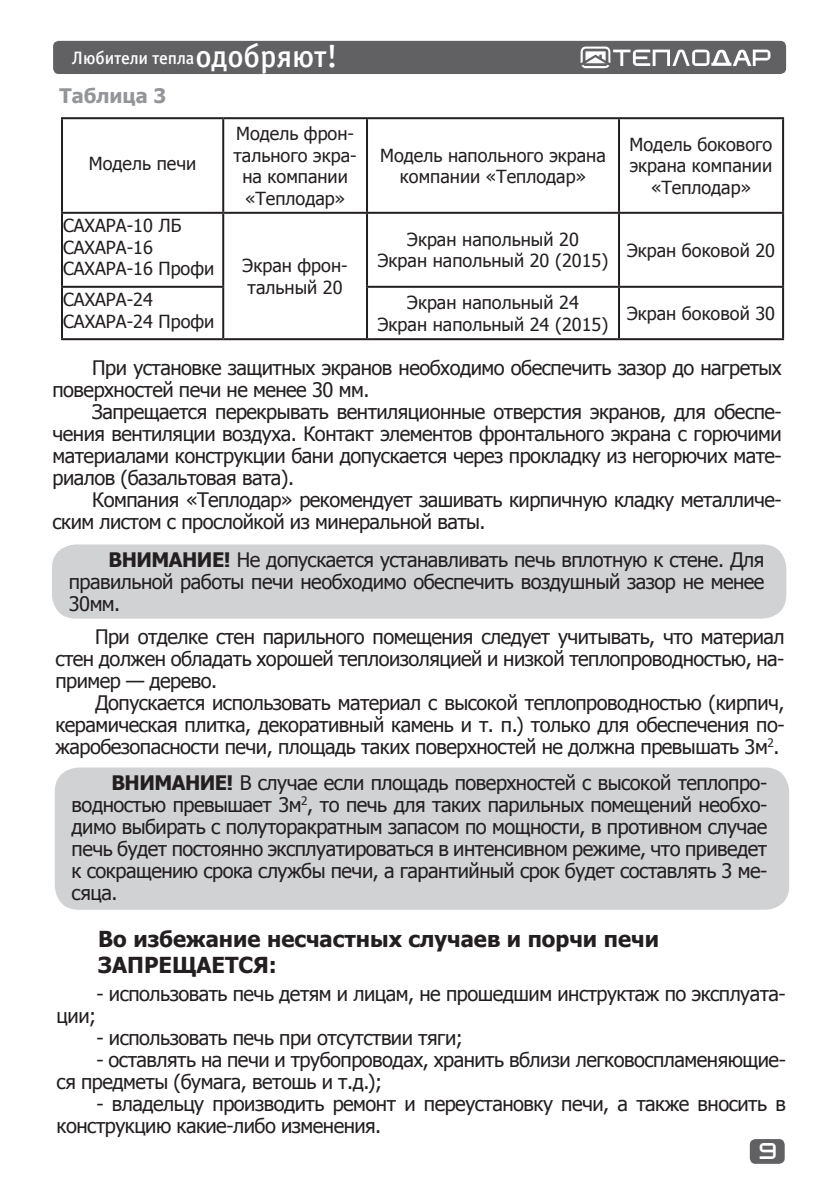
<style>
.page{position:relative;width:840px;height:1191px;background:#fff}
.page>*{position:absolute;margin:0;border:0;box-sizing:border-box;transform-origin:0 0}
.t1{font:700 22px/26.4px "Tahoma";color:#231f20}
.t2{font:20px/22px "Tahoma";letter-spacing:-.025em;color:#231f20;text-align:justify}
.t3{font:700 20px "Tahoma";color:#939598}
.t4{font:18px/21.6px "Tahoma";color:#231f20;text-align:center}
.t5{font:18px "Officina Sans Medium C";letter-spacing:-.005em;color:#fff}
.t6{font:16px "teplodar";color:#fff}
.s1{font-size:32px}
.s2{font-weight:700}
</style>
<div class="page">
<div style="left:749px;top:1139px;width:35px;height:24px;background:#616164;border-radius:6px"></div>
<div style="left:53px;top:41px;width:732px;height:33px;background:#616164;border-radius:6px"></div>
<svg style="left:580px;top:46px;width:190px;height:22px"></svg>
<svg style="left:63px;top:119px;width:718px;height:219px"></svg>
<hr style="left:61px;top:117px;width:162px;height:2px;background:#231f20">
<hr style="left:61px;top:119px;width:2px;height:93px;background:#231f20">
<hr style="left:61px;top:212px;width:162px;height:2px;background:#231f20">
<hr style="left:61px;top:214px;width:2px;height:72px;background:#231f20">
<hr style="left:61px;top:286px;width:163px;height:2px;background:#231f20">
<hr style="left:61px;top:288px;width:2px;height:50px;background:#231f20">
<hr style="left:61px;top:338px;width:162px;height:2px;background:#231f20">
<hr style="left:223px;top:117px;width:144px;height:2px;background:#231f20">
<hr style="left:222px;top:119px;width:2px;height:93px;background:#231f20">
<hr style="left:367px;top:117px;width:251px;height:2px;background:#231f20">
<hr style="left:366px;top:119px;width:2px;height:93px;background:#231f20">
<hr style="left:618px;top:117px;width:165px;height:2px;background:#231f20">
<hr style="left:617px;top:119px;width:2px;height:93px;background:#231f20">
<hr style="left:781px;top:119px;width:2px;height:93px;background:#231f20">
<hr style="left:223px;top:212px;width:144px;height:2px;background:#231f20">
<hr style="left:222px;top:214px;width:2px;height:72px;background:#231f20">
<hr style="left:367px;top:212px;width:251px;height:2px;background:#231f20">
<hr style="left:366px;top:214px;width:2px;height:72px;background:#231f20">
<hr style="left:618px;top:212px;width:165px;height:2px;background:#231f20">
<hr style="left:617px;top:214px;width:2px;height:72px;background:#231f20">
<hr style="left:781px;top:214px;width:2px;height:72px;background:#231f20">
<hr style="left:222px;top:288px;width:2px;height:50px;background:#231f20">
<hr style="left:366px;top:286px;width:252px;height:2px;background:#231f20">
<hr style="left:366px;top:288px;width:2px;height:50px;background:#231f20">
<hr style="left:618px;top:286px;width:165px;height:2px;background:#231f20">
<hr style="left:617px;top:288px;width:2px;height:50px;background:#231f20">
<hr style="left:781px;top:288px;width:2px;height:50px;background:#231f20">
<hr style="left:223px;top:338px;width:144px;height:2px;background:#231f20">
<hr style="left:367px;top:338px;width:251px;height:2px;background:#231f20">
<hr style="left:618px;top:338px;width:165px;height:2px;background:#231f20">
<div style="left:52px;top:544px;width:733px;height:74px;background:#d1d2d4;border-radius:24px"></div>
<div style="left:55px;top:767px;width:733px;height:142px;background:#d1d2d4;border-radius:24px"></div>
<p class="t5" style="left:72px;top:48px;width:267px">Любители тепла<span class="s1">одобряют!</span></p>
<p class="t3" style="left:60px;top:82px;width:108px">Таблица 3</p>
<p class="t4" style="left:89px;top:151px;width:109px">Модель печи</p>
<p class="t4" style="left:233px;top:122px;width:125px">Модель фрон&shy;тального экра&shy;на компании «Теплодар»</p>
<p class="t4" style="left:380px;top:143px;width:227px">Модель напольного экрана компании «Теплодар»</p>
<p class="t4" style="left:629px;top:133px;width:144px">Модель бокового экрана компании «Теплодар»</p>
<p class="t4" style="left:63px;top:214px;width:153px;text-align:left">САХАРА-10 ЛБ<br>САХАРА-16<br>САХАРА-16 Профи</p>
<p class="t4" style="left:377px;top:228px;width:232px">Экран напольный 20<br>Экран напольный 20 (2015)</p>
<p class="t4" style="left:626px;top:238px;width:149px">Экран боковой 20</p>
<p class="t4" style="left:242px;top:254px;width:106px;text-align:left">Экран фрон&shy;тальный 20</p>
<p class="t4" style="left:63px;top:288px;width:153px;text-align:left">САХАРА-24<br>САХАРА-24 Профи</p>
<p class="t4" style="left:377px;top:291px;width:232px">Экран напольный 24<br>Экран напольный 24 (2015)</p>
<p class="t4" style="left:626px;top:302px;width:149px">Экран боковой 30</p>
<p class="t2" style="left:52px;top:356px;width:730px;text-indent:40px">При установке защитных экранов необходимо обеспечить зазор до нагретых поверхностей печи не менее 30 мм.</p>
<p class="t2" style="left:52px;top:400px;width:730px;text-indent:40px">Запрещается перекрывать вентиляционные отверстия экранов, для обеспе&shy;чения вентиляции воздуха. Контакт элементов фронтального экрана с горючими материалами конструкции бани допускается через прокладку из негорючих мате&shy;риалов (базальтовая вата).</p>
<p class="t2" style="left:52px;top:488px;width:730px;text-indent:40px">Компания «Теплодар» рекомендует зашивать кирпичную кладку металличе&shy;ским листом с прослойкой из минеральной ваты.</p>
<p class="t2" style="left:69px;top:547px;width:696px;text-indent:40px"><span class="s2">ВНИМАНИЕ!</span> Не допускается устанавливать печь вплотную к стене. Для правильной работы печи необходимо обеспечить воздушный зазор не менее 30мм.</p>
<p class="t2" style="left:55px;top:624px;width:730px;text-indent:40px">При отделке стен парильного помещения следует учитывать, что материал стен должен обладать хорошей теплоизоляцией и низкой теплопроводностью, на&shy;пример — дерево.</p>
<p class="t2" style="left:55px;top:690px;width:730px;text-indent:40px">Допускается использовать материал с высокой теплопроводностью (кирпич, керамическая плитка, декоративный камень и т. п.) только для обеспечения по&shy;жаробезопасности печи, площадь таких поверхностей не должна превышать 3м<sup>2</sup>.</p>
<p class="t2" style="left:72px;top:770px;width:696px;text-indent:40px"><span class="s2">ВНИМАНИЕ!</span> В случае если площадь поверхностей с высокой теплопро&shy;водностью превышает 3м<sup>2</sup>, то печь для таких парильных помещений необхо&shy;димо выбирать с полуторакратным запасом по мощности, в противном случае печь будет постоянно эксплуатироваться в интенсивном режиме, что приведет к сокращению срока службы печи, а гарантийный срок будет составлять 3 ме&shy;сяца.</p>
<p class="t1" style="left:98px;top:924px;width:562px">Во избежание несчастных случаев и порчи печи<br>ЗАПРЕЩАЕТСЯ:</p>
<p class="t2" style="left:96px;top:981px;width:690px">- использовать печь детям и лицам, не прошедшим инструктаж по эксплуата-</p>
<p class="t2" style="left:57px;top:1003px;width:41px">ции;</p>
<p class="t2" style="left:96px;top:1025px;width:368px">- использовать печь при отсутствии тяги;</p>
<p class="t2" style="left:57px;top:1047px;width:730px;text-indent:40px">- оставлять на печи и трубопроводах, хранить вблизи легковоспламеняющие&shy;ся предметы (бумага, ветошь и т.д.);</p>
<p class="t2" style="left:57px;top:1091px;width:730px;text-indent:40px">- владельцу производить ремонт и переустановку печи, а также вносить в конструкцию какие-либо изменения.</p>
<p class="t6" style="left:759px;top:1144px;width:18px">9</p>
</div>
